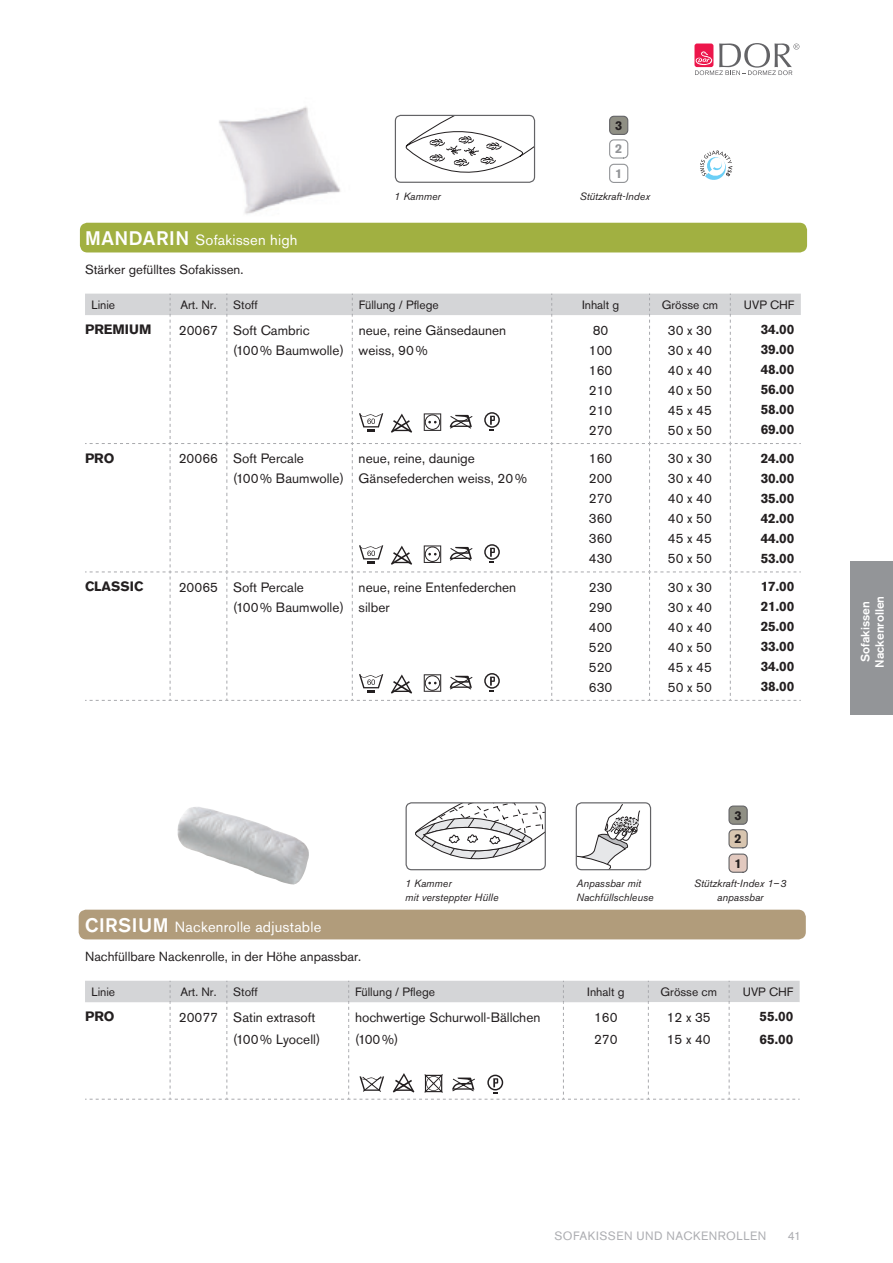
<style>
.page{position:relative;width:893px;height:1263px;background:#fff}
.page>*{position:absolute;margin:0;border:0;box-sizing:border-box;transform-origin:0 0}
.t1{font:14.7px "Akzidenz Grotesk BQ";letter-spacing:.015em;color:#fff}
.t2{font:13.5px "Akzidenz Grotesk BQ";color:#231f20}
.t3{font:700 13.5px "Akzidenz Grotesk BQ";color:#231f20}
.t4{font:13.2px "Akzidenz Grotesk BQ";color:#231f20}
.t5{font:700 12.75px "Akzidenz Grotesk BQ";color:#231f20}
.t6{font:700 12.75px "Akzidenz Grotesk BQ";color:#939598}
.t7{font:12px "Akzidenz Grotesk BQ";color:#231f20}
.t8{font:12px "Akzidenz Grotesk BQ";letter-spacing:.045em;color:#adaeb2}
.t9{font:500 12px/14.4px "Akzidenz Grotesk BQ";color:#fff;text-align:center}
.t10{font:italic 10.5px/13.5px "Akzidenz Grotesk BQ";color:#231f20}
.s1{font-weight:500;font-size:19.5px}
</style>
<div class="page">
<svg style="left:694px;top:44px;width:19px;height:23px"></svg>
<svg style="left:695px;top:43px;width:104px;height:32px"></svg>
<div style="left:850px;top:561px;width:43px;height:153px;background:#939598"></div>
<img style="left:177px;top:807px;width:132px;height:77px">
<div style="left:80px;top:223px;width:727px;height:29px;background:#a1b041;border-radius:8px"></div>
<svg style="left:700px;top:150px;width:32px;height:30px"></svg>
<svg style="left:405px;top:115px;width:129px;height:67px"></svg>
<div style="left:395px;top:115px;width:140px;height:68px;border:1px solid #636366;border-radius:5px"></div>
<div style="left:609px;top:116px;width:19px;height:19px;background:#8f8f84;border:1px solid #636366;border-radius:4px"></div>
<div style="left:609px;top:139px;width:19px;height:20px;background:#fff;border:1px solid #939598;border-radius:4px"></div>
<div style="left:609px;top:164px;width:19px;height:19px;background:#fff;border:1px solid #939598;border-radius:4px"></div>
<div style="left:79px;top:910px;width:727px;height:29px;background:#b19c7b;border-radius:8px"></div>
<svg style="left:576px;top:804px;width:64px;height:66px"></svg>
<div style="left:576px;top:802px;width:75px;height:68px;border:1px solid #636366;border-radius:5px"></div>
<svg style="left:415px;top:804px;width:130px;height:66px"></svg>
<div style="left:406px;top:802px;width:140px;height:68px;border:1px solid #636366;border-radius:5px"></div>
<div style="left:728px;top:805px;width:20px;height:20px;background:#8f8f84;border:1px solid #636366;border-radius:4px"></div>
<div style="left:728px;top:829px;width:20px;height:19px;background:#d8c5af;border:1px solid #636366;border-radius:4px"></div>
<div style="left:728px;top:853px;width:20px;height:20px;background:#e2c9bf;border:1px solid #636366;border-radius:4px"></div>
<img style="left:219px;top:106px;width:122px;height:108px">
<svg style="left:85px;top:294px;width:716px;height:407px"></svg>
<svg style="left:85px;top:981px;width:715px;height:119px"></svg>
<p class="t5" style="left:615px;top:118px;width:9px">3</p>
<p class="t6" style="left:615px;top:141px;width:9px">2</p>
<p class="t6" style="left:615px;top:166px;width:9px">1</p>
<p class="t10" style="left:394px;top:190px;width:48px">1 Kammer</p>
<p class="t10" style="left:580px;top:190px;width:72px">Stützkraft-Index</p>
<p class="t1" style="left:85px;top:231px;width:214px"><span class="s1">MANDARIN</span> Sofakissen high</p>
<p class="t4" style="left:85px;top:262px;width:160px">Stärker gefülltes Sofakissen.</p>
<p class="t7" style="left:91px;top:298px;width:25px">Linie</p>
<p class="t7" style="left:180px;top:298px;width:38px">Art. Nr.</p>
<p class="t7" style="left:233px;top:298px;width:26px">Stoff</p>
<p class="t7" style="left:359px;top:298px;width:81px">Füllung / Pflege</p>
<p class="t7" style="left:582px;top:298px;width:39px">Inhalt g</p>
<p class="t7" style="left:662px;top:298px;width:58px">Grösse cm</p>
<p class="t7" style="left:744px;top:298px;width:52px">UVP CHF</p>
<p class="t3" style="left:85px;top:322px;width:68px">PREMIUM</p>
<p class="t2" style="left:179px;top:322px;width:132px">20067 Soft Cambric</p>
<p class="t2" style="left:359px;top:322px;width:149px">neue, reine Gänsedaunen</p>
<p class="t2" style="left:593px;top:322px;width:17px">80</p>
<p class="t2" style="left:668px;top:322px;width:46px">30 x 30</p>
<p class="t3" style="left:761px;top:322px;width:35px">34.00</p>
<p class="t2" style="left:233px;top:342px;width:196px">(100% Baumwolle) weiss, 90%</p>
<p class="t2" style="left:589px;top:342px;width:25px">100</p>
<p class="t2" style="left:668px;top:342px;width:46px">30 x 40</p>
<p class="t3" style="left:761px;top:342px;width:35px">39.00</p>
<p class="t2" style="left:589px;top:362px;width:25px">160</p>
<p class="t2" style="left:668px;top:362px;width:46px">40 x 40</p>
<p class="t3" style="left:761px;top:362px;width:35px">48.00</p>
<p class="t2" style="left:589px;top:382px;width:25px">210</p>
<p class="t2" style="left:668px;top:382px;width:46px">40 x 50</p>
<p class="t3" style="left:761px;top:382px;width:35px">56.00</p>
<p class="t2" style="left:589px;top:402px;width:25px">210</p>
<p class="t2" style="left:668px;top:402px;width:46px">45 x 45</p>
<p class="t3" style="left:761px;top:402px;width:35px">58.00</p>
<p class="t2" style="left:589px;top:422px;width:25px">270</p>
<p class="t2" style="left:668px;top:422px;width:46px">50 x 50</p>
<p class="t3" style="left:761px;top:422px;width:35px">69.00</p>
<p class="t3" style="left:85px;top:450px;width:31px">PRO</p>
<p class="t2" style="left:179px;top:450px;width:127px">20066 Soft Percale</p>
<p class="t2" style="left:359px;top:450px;width:118px">neue, reine, daunige</p>
<p class="t2" style="left:589px;top:450px;width:25px">160</p>
<p class="t2" style="left:668px;top:450px;width:46px">30 x 30</p>
<p class="t3" style="left:761px;top:450px;width:35px">24.00</p>
<p class="t2" style="left:233px;top:470px;width:295px">(100% Baumwolle) Gänsefederchen weiss, 20%</p>
<p class="t2" style="left:589px;top:470px;width:25px">200</p>
<p class="t2" style="left:668px;top:470px;width:46px">30 x 40</p>
<p class="t3" style="left:761px;top:470px;width:35px">30.00</p>
<p class="t2" style="left:589px;top:490px;width:25px">270</p>
<p class="t2" style="left:668px;top:490px;width:46px">40 x 40</p>
<p class="t3" style="left:761px;top:490px;width:35px">35.00</p>
<p class="t2" style="left:589px;top:510px;width:25px">360</p>
<p class="t2" style="left:668px;top:510px;width:46px">40 x 50</p>
<p class="t3" style="left:761px;top:510px;width:35px">42.00</p>
<p class="t2" style="left:589px;top:530px;width:25px">360</p>
<p class="t2" style="left:668px;top:530px;width:46px">45 x 45</p>
<p class="t3" style="left:761px;top:530px;width:35px">44.00</p>
<p class="t2" style="left:589px;top:550px;width:25px">430</p>
<p class="t2" style="left:668px;top:550px;width:46px">50 x 50</p>
<p class="t3" style="left:761px;top:550px;width:35px">53.00</p>
<p class="t3" style="left:85px;top:579px;width:60px">CLASSIC</p>
<p class="t2" style="left:179px;top:579px;width:127px">20065 Soft Percale</p>
<p class="t2" style="left:359px;top:579px;width:159px">neue, reine Entenfederchen</p>
<p class="t2" style="left:589px;top:579px;width:25px">230</p>
<p class="t2" style="left:668px;top:579px;width:46px">30 x 30</p>
<p class="t3" style="left:761px;top:579px;width:35px">17.00</p>
<p class="t2" style="left:233px;top:599px;width:158px">(100% Baumwolle) silber</p>
<p class="t2" style="left:589px;top:599px;width:25px">290</p>
<p class="t2" style="left:668px;top:599px;width:46px">30 x 40</p>
<p class="t3" style="left:761px;top:599px;width:35px">21.00</p>
<p class="t2" style="left:589px;top:619px;width:25px">400</p>
<p class="t2" style="left:668px;top:619px;width:46px">40 x 40</p>
<p class="t3" style="left:761px;top:619px;width:35px">25.00</p>
<p class="t2" style="left:589px;top:639px;width:25px">520</p>
<p class="t2" style="left:668px;top:639px;width:46px">40 x 50</p>
<p class="t3" style="left:761px;top:639px;width:35px">33.00</p>
<p class="t2" style="left:589px;top:659px;width:25px">520</p>
<p class="t2" style="left:668px;top:659px;width:46px">45 x 45</p>
<p class="t3" style="left:761px;top:659px;width:35px">34.00</p>
<p class="t2" style="left:589px;top:679px;width:25px">630</p>
<p class="t2" style="left:668px;top:679px;width:46px">50 x 50</p>
<p class="t3" style="left:761px;top:679px;width:35px">38.00</p>
<p class="t5" style="left:734px;top:808px;width:9px">3</p>
<p class="t5" style="left:734px;top:831px;width:9px">2</p>
<p class="t10" style="left:405px;top:877px;width:95px">1 Kammer<br>mit versteppter Hülle</p>
<p class="t10" style="left:576px;top:877px;width:79px">Anpassbar mit<br>Nachfüllschleuse</p>
<p class="t5" style="left:734px;top:856px;width:9px">1</p>
<p class="t10" style="left:694px;top:877px;width:94px;text-align:center">Stützkraft-Index 1–3 anpassbar</p>
<p class="t1" style="left:85px;top:918px;width:238px"><span class="s1">CIRSIUM</span> Nackenrolle adjustable</p>
<p class="t4" style="left:85px;top:949px;width:278px">Nachfüllbare Nackenrolle, in der Höhe anpassbar.</p>
<p class="t7" style="left:91px;top:985px;width:25px">Linie</p>
<p class="t7" style="left:180px;top:985px;width:38px">Art. Nr.</p>
<p class="t7" style="left:233px;top:985px;width:26px">Stoff</p>
<p class="t7" style="left:355px;top:985px;width:81px">Füllung / Pflege</p>
<p class="t7" style="left:587px;top:985px;width:39px">Inhalt g</p>
<p class="t7" style="left:660px;top:985px;width:58px">Grösse cm</p>
<p class="t7" style="left:743px;top:985px;width:52px">UVP CHF</p>
<p class="t3" style="left:85px;top:1009px;width:31px">PRO</p>
<p class="t2" style="left:179px;top:1009px;width:138px">20077 Satin extrasoft</p>
<p class="t2" style="left:355px;top:1009px;width:187px">hochwertige Schurwoll-Bällchen</p>
<p class="t2" style="left:594px;top:1009px;width:25px">160</p>
<p class="t2" style="left:667px;top:1009px;width:46px">12 x 35</p>
<p class="t3" style="left:759px;top:1009px;width:35px">55.00</p>
<p class="t2" style="left:233px;top:1031px;width:89px">(100% Lyocell)</p>
<p class="t2" style="left:355px;top:1031px;width:45px">(100%)</p>
<p class="t2" style="left:594px;top:1031px;width:25px">270</p>
<p class="t2" style="left:667px;top:1031px;width:46px">15 x 40</p>
<p class="t3" style="left:759px;top:1031px;width:35px">65.00</p>
<p class="t9" style="left:858px;top:668px;width:73px;rotate:-90deg">Sofakissen<br>Nackenrollen</p>
<p class="t8" style="left:554px;top:1228px;width:213px">SOFAKISSEN UND NACKENROLLEN</p>
<p class="t8" style="left:788px;top:1228px;width:15px">41</p>
</div>
